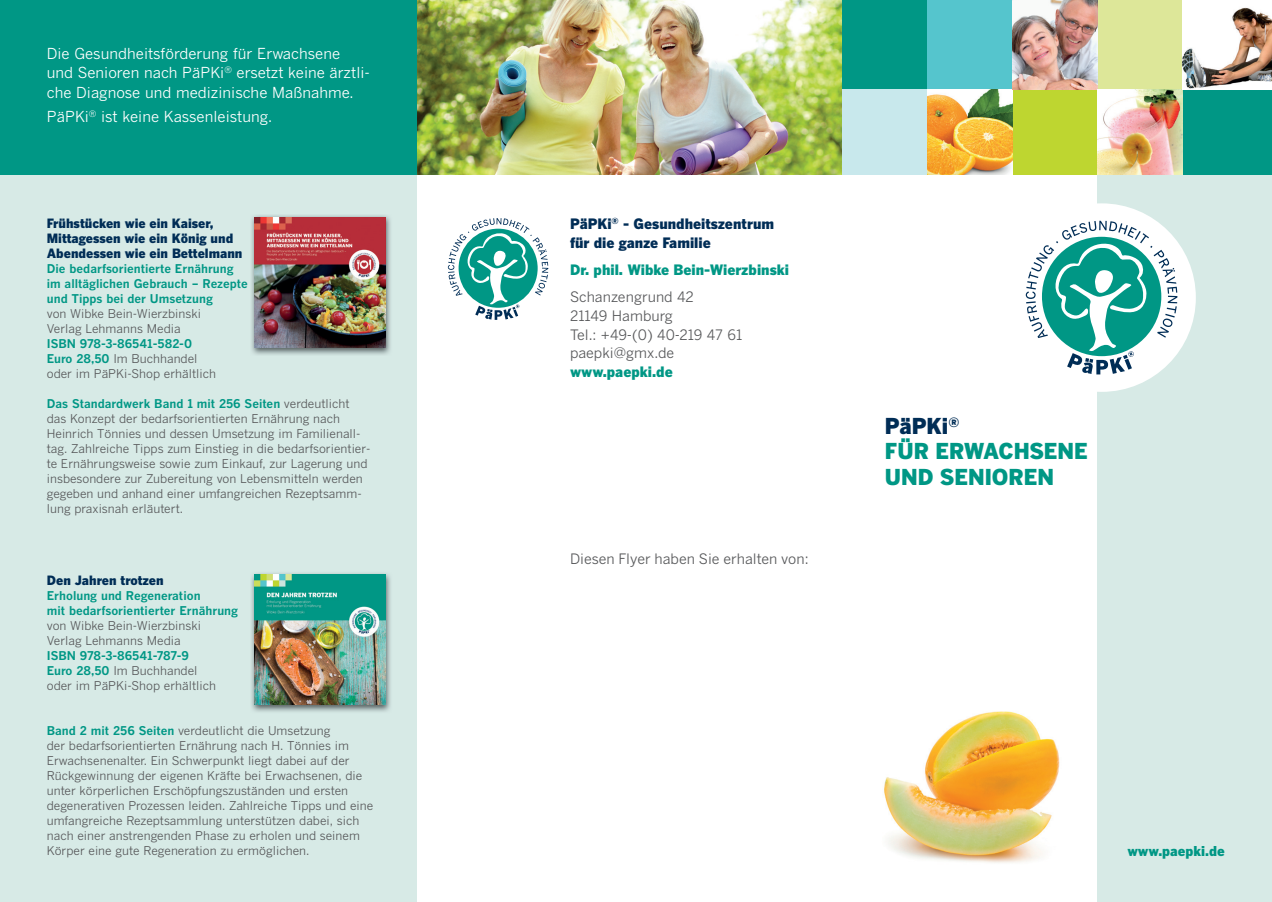
<style>
.page{position:relative;width:1272px;height:902px;background:#fff}
.page>*{position:absolute;margin:0;border:0;box-sizing:border-box;transform-origin:0 0}
.t1{font:900 21.75px/25.5px "Benton Gothic";color:#009785}
.t2{font:15px/19.5px "Benton Gothic";color:#fff}
.t3{font:14.25px/18.8px "Benton Gothic";color:#57585a}
.t4{font:900 14.25px/18.8px "Benton Gothic";color:#002d56}
.t5{font:900 14.25px "Benton Gothic";color:#009785}
.t6{font:900 13.5px "Benton Gothic";color:#009785}
.t7{font:900 12.75px/15px "Benton Gothic";color:#002d56}
.t8{font:12px/15px "Benton Gothic";color:#57585a}
.t9{font:700 12px/15px "Benton Gothic";color:#009785}
.s1{font-weight:700;color:#009785}
.s2{color:#002d56}
</style>
<div class="page">
<img style="left:884px;top:711px;width:176px;height:152px">
<img style="left:417px;top:0;width:425px;height:174px">
<div style="left:0;top:4px;width:417px;height:897px;background:#d7eae6"></div>
<div style="left:1097px;top:4px;width:174px;height:897px;background:#d7eae6"></div>
<div style="left:0;top:0;width:417px;height:174px;background:#009785"></div>
<div style="left:842px;top:0;width:85px;height:89px;background:#009785"></div>
<div style="left:842px;top:89px;width:85px;height:85px;background:#c8e8ec"></div>
<div style="left:927px;top:0;width:85px;height:89px;background:#55c5cd"></div>
<div style="left:1012px;top:89px;width:85px;height:85px;background:#bed630"></div>
<div style="left:1097px;top:0;width:85px;height:89px;background:#dde799"></div>
<div style="left:1182px;top:89px;width:89px;height:85px;background:#009785"></div>
<div style="left:1007px;top:203px;width:188px;height:189px;background:#fff;border-radius:50%"></div>
<svg style="left:1025px;top:221px;width:152px;height:153px"></svg>
<svg style="left:448px;top:218px;width:100px;height:102px"></svg>
<img style="left:251px;top:215px;width:140px;height:140px">
<img style="left:255px;top:217px;width:130px;height:130px">
<img style="left:251px;top:573px;width:140px;height:139px">
<img style="left:255px;top:574px;width:130px;height:130px">
<img style="left:927px;top:89px;width:85px;height:85px">
<img style="left:1012px;top:0;width:85px;height:89px">
<img style="left:1097px;top:89px;width:85px;height:85px">
<img style="left:1182px;top:4px;width:89px;height:85px">
<p class="t2" style="left:47px;top:43px;width:325px">Die Gesundheitsförderung für Erwachsene und Senioren nach PäPKi<sup>®</sup> ersetzt keine ärztli&shy;che Diagnose und medizinische Maßnahme.</p>
<p class="t2" style="left:47px;top:106px;width:227px">PäPKi<sup>®</sup> ist keine Kassenleistung.</p>
<p class="t7" style="left:47px;top:215px;width:197px">Frühstücken wie ein Kaiser,<br>Mittagessen wie ein König und<br>Abendessen wie ein Bettelmann</p>
<p class="t9" style="left:47px;top:260px;width:202px">Die bedarfsorientierte Ernährung im alltäglichen Gebrauch – Rezepte und Tipps bei der Umsetzung</p>
<p class="t8" style="left:47px;top:305px;width:156px">von Wibke Bein-Wierzbinski<br>Verlag Lehmanns Media</p>
<p class="t8" style="left:47px;top:335px;width:171px"><span class="s1">ISBN 978-3-86541-582-0<br>Euro 28,50</span> Im Buchhandel oder im PäPKi-Shop erhältlich</p>
<p class="t8" style="left:47px;top:395px;width:325px"><span class="s1">Das Standardwerk Band 1 mit 256 Seiten</span> verdeutlicht das Konzept der bedarfsorientierten Ernährung nach Heinrich Tönnies und dessen Umsetzung im Familienall&shy;tag. Zahlreiche Tipps zum Einstieg in die bedarfsorientier&shy;te Ernährungsweise sowie zum Einkauf, zur Lagerung und insbesondere zur Zubereitung von Lebensmitteln werden gegeben und anhand einer umfangreichen Rezeptsamm&shy;lung praxisnah erläutert.</p>
<p class="t7" style="left:47px;top:572px;width:118px">Den Jahren trotzen</p>
<p class="t9" style="left:47px;top:587px;width:193px">Erholung und Regeneration<br>mit bedarfsorientierter Ernährung</p>
<p class="t8" style="left:47px;top:618px;width:156px">von Wibke Bein-Wierzbinski<br>Verlag Lehmanns Media</p>
<p class="t8" style="left:47px;top:648px;width:171px"><span class="s1">ISBN 978-3-86541-787-9<br>Euro 28,50</span> Im Buchhandel oder im PäPKi-Shop erhältlich</p>
<p class="t8" style="left:47px;top:723px;width:328px"><span class="s1">Band 2 mit 256 Seiten</span> verdeutlicht die Umsetzung<br>der bedarfsorientierten Ernährung nach H. Tönnies im Erwachsenenalter. Ein Schwerpunkt liegt dabei auf der Rückgewinnung der eigenen Kräfte bei Erwachsenen, die unter körperlichen Erschöpfungszuständen und ersten degenerativen Prozessen leiden. Zahlreiche Tipps und eine umfangreiche Rezeptsammlung unterstützen dabei, sich nach einer anstrengenden Phase zu erholen und seinem Körper eine gute Regeneration zu ermöglichen.</p>
<p class="t4" style="left:570px;top:214px;width:205px">PäPKi<sup>®</sup> - Gesundheitszentrum für die ganze Familie</p>
<p class="t5" style="left:570px;top:260px;width:220px">Dr. phil. Wibke Bein-Wierzbinski</p>
<p class="t3" style="left:570px;top:287px;width:174px">Schanzengrund 42<br>21149 Hamburg<br>Tel.: +49-(0) 40-219 47 61 paepki@gmx.de</p>
<p class="t5" style="left:570px;top:363px;width:104px">www.paepki.de</p>
<p class="t3" style="left:570px;top:549px;width:240px">Diesen Flyer haben Sie erhalten von:</p>
<h1 class="t1" style="left:884px;top:412px;width:204px"><span class="s2">PäPKi</span><sup>®<br></sup>FÜR ERWACHSENE<br>UND SENIOREN</h1>
<p class="t6" style="left:1127px;top:842px;width:99px">www.paepki.de</p>
</div>
